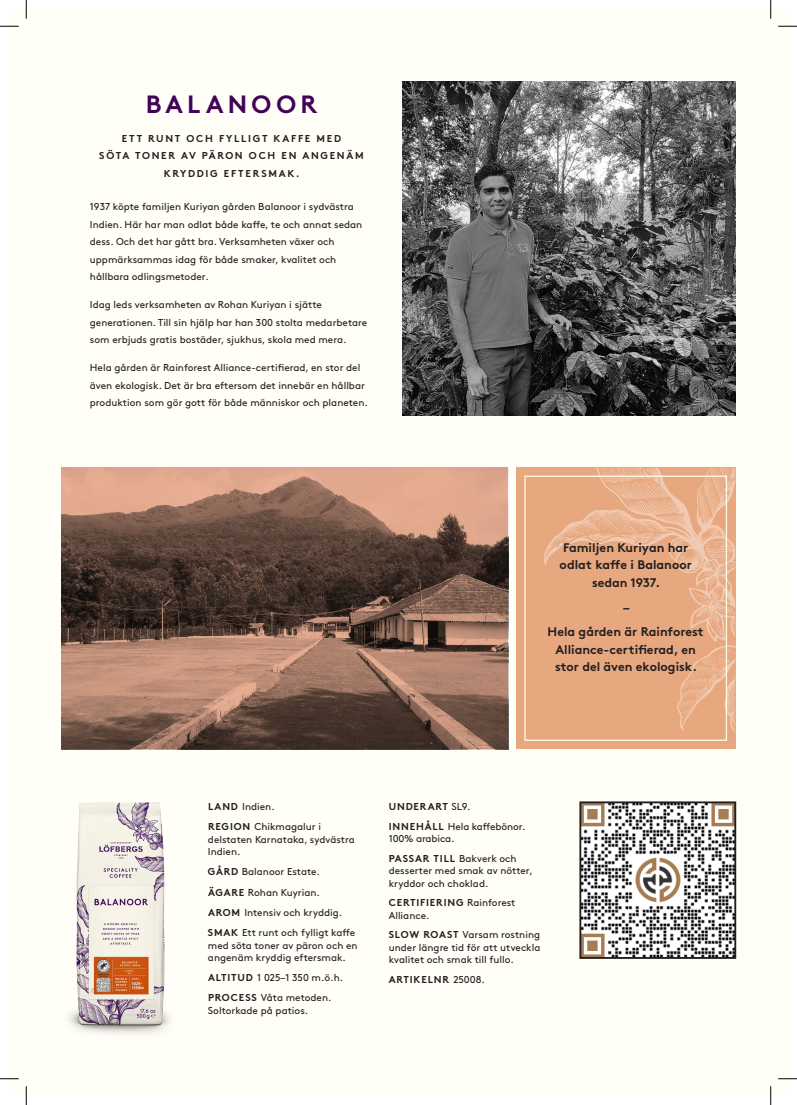
<style>
.page{position:relative;width:797px;height:1105px;background:#fff}
.page>*{position:absolute;margin:0;border:0;box-sizing:border-box;transform-origin:0 0}
.t1{font:700 25px "Brown";letter-spacing:.17em;color:#420358}
.t2{font:700 12.5px/17.5px "Brown";color:#231f20;text-align:center}
.t3{font:10px/17.5px "Brown";color:#231f20}
.t4{font:700 10px/17.5px "Brown";letter-spacing:.17em;color:#231f20;text-align:center}
.t5{font:700 10px "Brown";letter-spacing:.08em;color:#231f20}
.s1{font-weight:700}
.s2{font-weight:400}
</style>
<div class="page">
<div style="left:9px;top:9px;width:779px;height:1087px;background:#fffef7"></div>
<img style="left:402px;top:82px;width:333px;height:333px">
<img style="left:69px;top:802px;width:101px;height:232px">
<svg style="left:62px;top:468px;width:446px;height:281px;background:#846253"></svg>
<img style="left:582px;top:804px;width:151px;height:152px">
<div style="left:579px;top:801px;width:157px;height:158px;border:2px solid #231f20"></div>
<div style="left:516px;top:467px;width:219px;height:282px;background:#e7a880"></div>
<svg style="left:544px;top:468px;width:191px;height:264px"></svg>
<div style="left:524px;top:476px;width:203px;height:265px;border:1px solid #fffde5"></div>
<svg style="left:0;top:25px;width:19px;height:2px"></svg>
<svg style="left:778px;top:25px;width:19px;height:2px"></svg>
<svg style="left:0;top:1078px;width:19px;height:1px"></svg>
<svg style="left:778px;top:1078px;width:19px;height:1px"></svg>
<svg style="left:25px;top:0;width:2px;height:19px"></svg>
<svg style="left:25px;top:1086px;width:2px;height:19px"></svg>
<svg style="left:770px;top:0;width:1px;height:19px"></svg>
<svg style="left:770px;top:1086px;width:1px;height:19px"></svg>
<h1 class="t1" style="left:146px;top:84px;width:173px">BALANOOR</h1>
<p class="t4" style="left:99px;top:128px;width:266px">ETT RUNT OCH FYLLIGT KAFFE MED<br>SÖTA TONER AV PÄRON OCH EN ANGENÄM<br>KRYDDIG EFTERSMAK.</p>
<p class="t3" style="left:90px;top:197px;width:274px">1937 köpte familjen Kuriyan gården Balanoor i sydvästra Indien. Här har man odlat både kaffe, te och annat sedan dess. Och det har gått bra. Verksamheten växer och uppmärksammas idag för både smaker, kvalitet och hållbara odlingsmetoder.</p>
<p class="t3" style="left:90px;top:295px;width:279px">Idag leds verksamheten av Rohan Kuriyan i sjätte generationen. Till sin hjälp har han 300 stolta medarbetare som erbjuds gratis bostäder, sjukhus, skola med mera.</p>
<p class="t3" style="left:90px;top:358px;width:279px">Hela gården är Rainforest Alliance-certifierad, en stor del även ekologisk. Det är bra eftersom det innebär en hållbar produktion som gör gott för både människor och planeten.</p>
<p class="t2" style="left:559px;top:537px;width:134px">Familjen Kuriyan har odlat kaffe i Balanoor sedan 1937.</p>
<p class="t2" style="left:547px;top:593px;width:158px;line-height:24.6px">–<br>Hela gården är Rainforest</p>
<p class="t2" style="left:555px;top:639px;width:143px;text-align:left">Alliance-certifierad, en stor del även ekologisk.</p>
<p class="t3" style="left:208px;top:795px;width:114px;line-height:20.2px"><span class="s1">LAND</span> Indien.<br><span class="s1">REGION</span> Chikmagalur i</p>
<p class="t3" style="left:208px;top:832px;width:148px;line-height:12.5px">delstaten Karnataka, sydvästra<br>Indien.</p>
<p class="t3" style="left:208px;top:861px;width:149px;line-height:20.2px"><span class="s1">GÅRD</span> Balanoor Estate.<br><span class="s1">ÄGARE</span> Rohan Kuyrian.<br><span class="s1">AROM</span> Intensiv och kryddig.<br><span class="s1">SMAK</span> Ett runt och fylligt kaffe</p>
<p class="t3" style="left:208px;top:938px;width:151px;line-height:12.5px">med söta toner av päron och en angenäm kryddig eftersmak.</p>
<p class="t3" style="left:208px;top:966px;width:137px;line-height:20.2px"><span class="s1">ALTITUD</span> 1 025–1 350 m.ö.h.<br><span class="s1">PROCESS</span> Våta metoden.</p>
<p class="t3" style="left:208px;top:1001px;width:102px">Soltorkade på patios.</p>
<p class="t3" style="left:389px;top:796px;width:138px;line-height:19.6px"><span class="s1">UNDERART</span> SL9.<br><span class="s1">INNEHÅLL</span> Hela kaffebönor.</p>
<p class="t3" style="left:389px;top:828px;width:129px;line-height:19.6px">100% arabica.<br><span class="s1">PASSAR TILL</span> Bakverk och</p>
<p class="t3" style="left:389px;top:863px;width:145px;line-height:12.5px">desserter med smak av nötter, kryddor och choklad.</p>
<p class="t3" style="left:389px;top:896px;width:128px;line-height:12.5px"><span class="s1">CERTIFIERING</span> Rainforest<br>Alliance.</p>
<p class="t3" style="left:389px;top:928px;width:153px;line-height:12.5px;text-align:justify"><span class="s1">SLOW ROAST</span> Varsam rostning under längre tid för att utveckla kvalitet och smak till fullo.</p>
<p class="t5" style="left:389px;top:971px;width:98px">ARTIKELNR <span class="s2">25008.</span></p>
</div>
